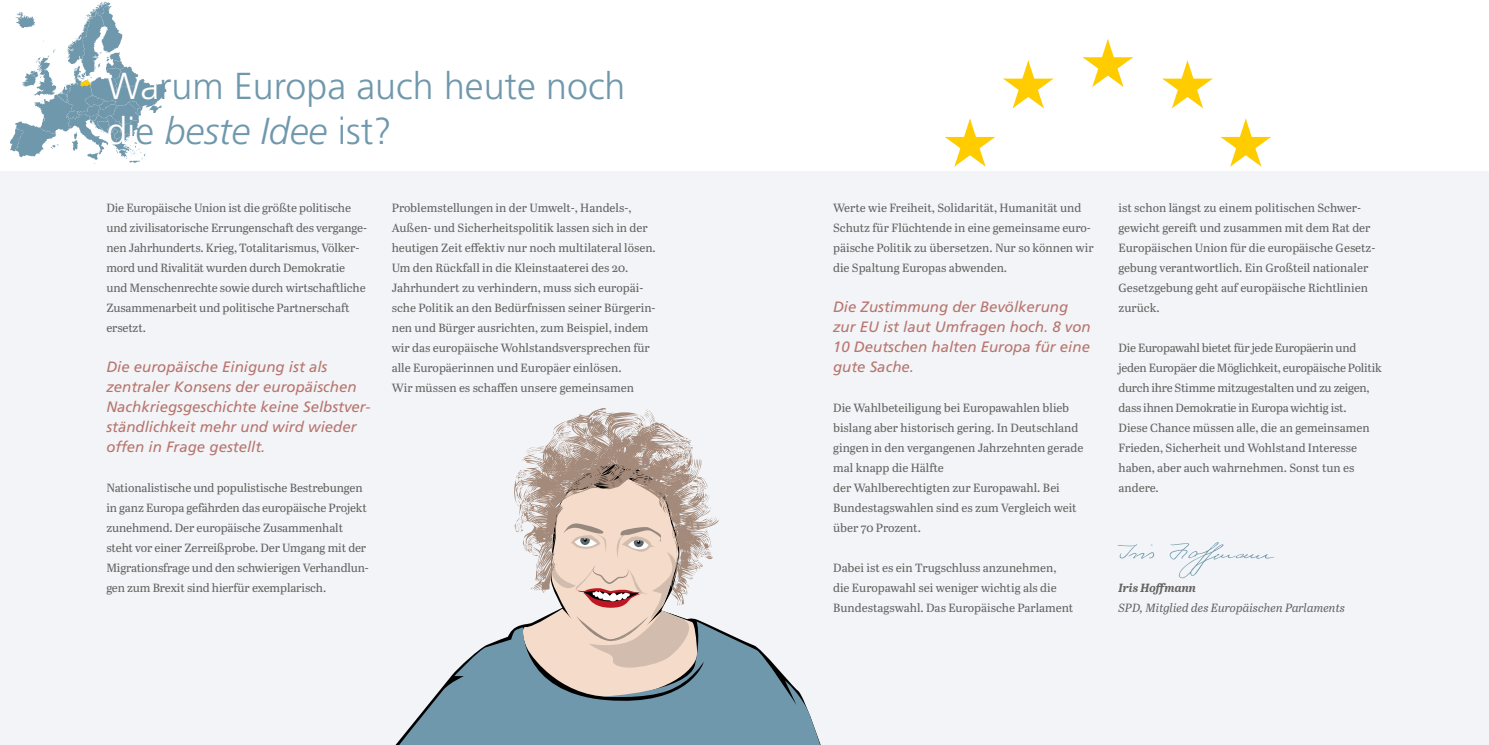
<style>
.page{position:relative;width:1489px;height:745px;background:#fff}
.page>*{position:absolute;margin:0;border:0;box-sizing:border-box;transform-origin:0 0}
.t1{font:300 37.5px/45px "Frutiger LT Std";color:#7098ac}
.t2{font:italic 15px/20px "Frutiger LT Std";color:#b8756e}
.t3{font:11.88px/20px "Abril Text";letter-spacing:-.01em;color:#646363}
.t4{font:italic 11.88px "Abril Text";color:#646363}
.t5{font:italic 700 11.88px "Abril Text";color:#646363}
.s1{color:#fff}
.s2{font-style:italic}
</style>
<div class="page">
<div style="left:0;top:171px;width:744px;height:573px;background:#f2f4f7"></div>
<div style="left:744px;top:171px;width:744px;height:573px;background:#f2f4f7"></div>
<svg style="left:10px;top:2px;width:156px;height:162px"></svg>
<svg style="left:1169px;top:542px;width:105px;height:36px"></svg>
<svg style="left:1117px;top:544px;width:37px;height:14px"></svg>
<svg style="left:396px;top:631px;width:425px;height:113px;fill:#7098ac"></svg>
<svg style="left:510px;top:408px;width:213px;height:292px"></svg>
<svg style="left:1082px;top:39px;width:51px;height:48px"></svg>
<svg style="left:1003px;top:60px;width:50px;height:48px"></svg>
<svg style="left:945px;top:118px;width:50px;height:48px"></svg>
<svg style="left:1162px;top:60px;width:50px;height:48px"></svg>
<svg style="left:1220px;top:118px;width:50px;height:48px"></svg>
<h1 class="t1" style="left:106px;top:64px;width:520px"><span class="s1">Wa</span>rum Europa auch heute noch <span class="s1">di</span>e <span class="s2">beste Idee</span> ist?</h1>
<p class="t3" style="left:106px;top:197px;width:262px">Die Europäische Union ist die größte politische und zivilisatorische Errungenschaft des vergange&shy;nen Jahrhunderts. Krieg, Totalitarismus, Völker&shy;mord und Rivalität wurden durch Demokratie und Menschenrechte sowie durch wirtschaftliche Zusammenarbeit und politische Partnerschaft ersetzt.</p>
<p class="t2" style="left:106px;top:356px;width:265px">Die europäische Einigung ist als zentraler Konsens der europäischen Nachkriegsgeschichte keine Selbstver&shy;ständlichkeit mehr und wird wieder offen in Frage gestellt.</p>
<p class="t3" style="left:106px;top:477px;width:264px">Nationalistische und populistische Bestrebungen in ganz Europa gefährden das europäische Projekt zunehmend. Der europäische Zusammenhalt steht vor einer Zerreißprobe. Der Umgang mit der Migrationsfrage und den schwierigen Verhandlun&shy;gen zum Brexit sind hierfür exemplarisch.</p>
<p class="t3" style="left:392px;top:197px;width:265px">Problemstellungen in der Umwelt-, Handels-, Außen- und Sicherheitspolitik lassen sich in der heutigen Zeit effektiv nur noch multilateral lösen.<br>Um den Rückfall in die Kleinstaaterei des 20.<br>Jahrhundert zu verhindern, muss sich europäi&shy;sche Politik an den Bedürfnissen seiner Bürgerin&shy;nen und Bürger ausrichten, zum Beispiel, indem wir das europäische Wohlstandsversprechen für alle Europäerinnen und Europäer einlösen.<br>Wir müssen es schaffen unsere gemeinsamen</p>
<p class="t3" style="left:833px;top:197px;width:262px">Werte wie Freiheit, Solidarität, Humanität und Schutz für Flüchtende in eine gemeinsame euro&shy;päische Politik zu übersetzen. Nur so können wir die Spaltung Europas abwenden.</p>
<p class="t2" style="left:833px;top:296px;width:259px">Die Zustimmung der Bevölkerung zur EU ist laut Umfragen hoch. 8 von<br>10 Deutschen halten Europa für eine gute Sache.</p>
<p class="t3" style="left:833px;top:397px;width:252px">Die Wahlbeteiligung bei Europawahlen blieb bislang aber historisch gering. In Deutschland gingen in den vergangenen Jahrzehnten gerade mal knapp die Hälfte<br>der Wahlberechtigten zur Europawahl. Bei Bundestagswahlen sind es zum Vergleich weit über 70 Prozent.</p>
<p class="t3" style="left:833px;top:557px;width:242px">Dabei ist es ein Trugschluss anzunehmen, die Europawahl sei weniger wichtig als die<br>Bundestagswahl. Das Europäische Parlament</p>
<p class="t3" style="left:1118px;top:197px;width:258px">ist schon längst zu einem politischen Schwer&shy;gewicht gereift und zusammen mit dem Rat der Europäischen Union für die europäische Gesetz&shy;gebung verantwortlich. Ein Großteil nationaler Gesetzgebung geht auf europäische Richtlinien zurück.</p>
<p class="t3" style="left:1118px;top:337px;width:265px">Die Europawahl bietet für jede Europäerin und jeden Europäer die Möglichkeit, europäische Politik durch ihre Stimme mitzugestalten und zu zeigen, dass ihnen Demokratie in Europa wichtig ist.<br>Diese Chance müssen alle, die an gemeinsamen Frieden, Sicherheit und Wohlstand Interesse haben, aber auch wahrnehmen. Sonst tun es andere.</p>
<p class="t5" style="left:1118px;top:578px;width:79px">Iris Hoffmann</p>
<p class="t4" style="left:1118px;top:598px;width:228px">SPD, Mitglied des Europäischen Parlaments</p>
</div>
